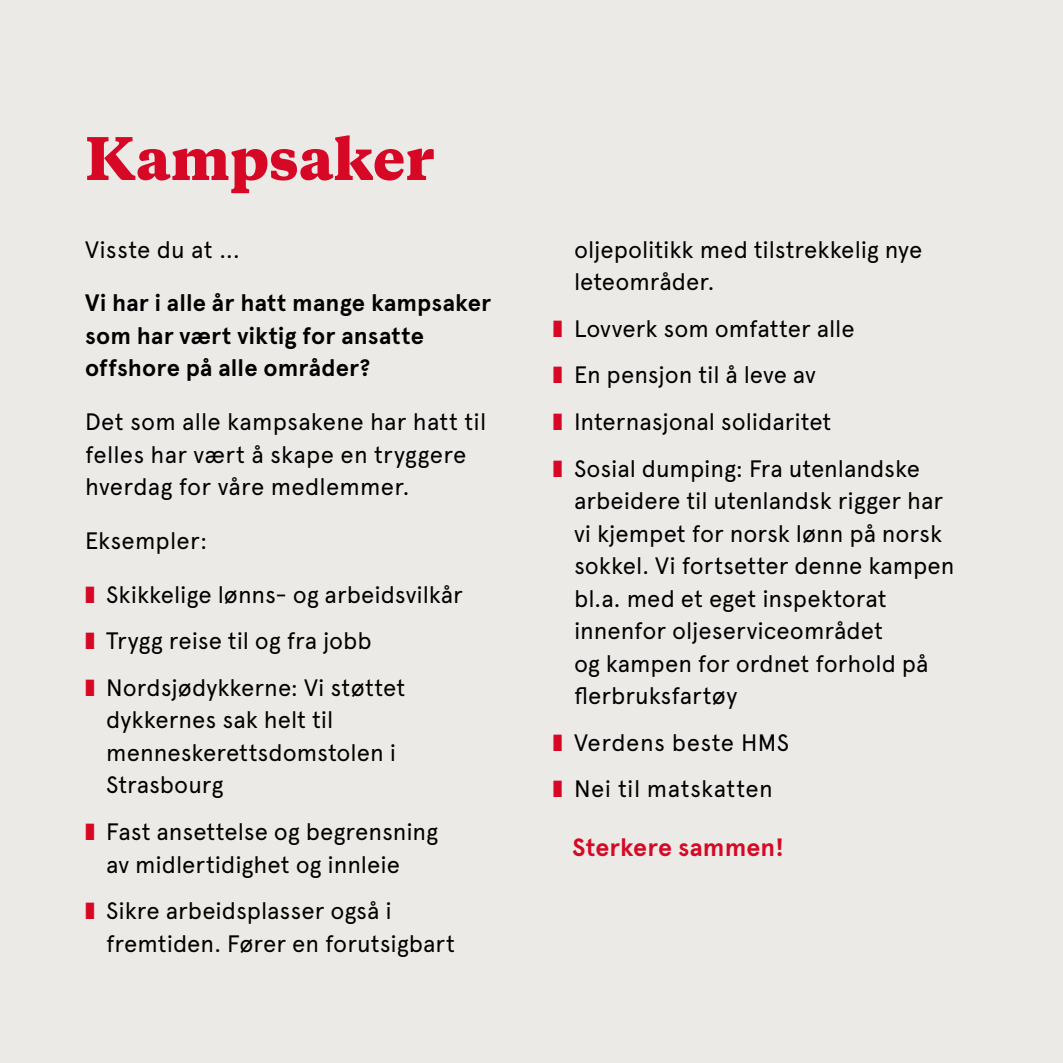
<style>
.page{position:relative;width:1063px;height:1063px;background:#eceae6}
.page>*{position:absolute;margin:0;border:0;box-sizing:border-box;transform-origin:0 0}
.t1{font:800 55px "Copernicus";color:#d60825}
.t2{font:700 25px "Apercu";letter-spacing:.005em;color:#d60825}
.t3{font:23.75px/32.5px "Apercu";color:#000}
.t4{font:700 23.75px/32.5px "Apercu";letter-spacing:.01em;color:#000}
.s1{color:#d60825}
</style>
<div class="page">
<h1 class="t1" style="left:85px;top:122px;width:350px">Kampsaker</h1>
<p class="t3" style="left:85px;top:233px;width:156px">Visste du at ...</p>
<p class="t4" style="left:85px;top:287px;width:408px">Vi har i alle år hatt mange kampsaker som har vært viktig for ansatte offshore på alle områder?</p>
<p class="t3" style="left:85px;top:405px;width:403px">Det som alle kampsakene har hatt til felles har vært å skape en tryggere hverdag for våre medlemmer.</p>
<p class="t3" style="left:85px;top:524px;width:124px">Eksempler:</p>
<p class="t3" style="left:85px;top:571px;width:380px;line-height:46.8px"><span class="s1">❚</span> Skikkelige lønns- og arbeidsvilkår <span class="s1">❚</span> Trygg reise til og fra jobb<br><span class="s1">❚</span> Nordsjødykkerne: Vi støttet</p>
<p class="t3" style="left:106px;top:704px;width:291px">dykkernes sak helt til menneskerettsdomstolen i<br>Strasbourg</p>
<p class="t3" style="left:106px;top:815px;width:333px;text-indent:-21px"><span class="s1">❚</span> Fast ansettelse og begrensning av midlertidighet og innleie</p>
<p class="t3" style="left:106px;top:895px;width:350px;text-indent:-21px"><span class="s1">❚</span> Sikre arbeidsplasser også i fremtiden. Fører en forutsigbart</p>
<p class="t3" style="left:574px;top:233px;width:350px">oljepolitikk med tilstrekkelig nye leteområder.</p>
<p class="t3" style="left:553px;top:305px;width:369px;line-height:46.8px"><span class="s1">❚</span> Lovverk som omfatter alle<br><span class="s1">❚</span> En pensjon til å leve av<br><span class="s1">❚</span> Internasjonal solidaritet<br><span class="s1">❚</span> Sosial dumping: Fra utenlandske</p>
<p class="t3" style="left:574px;top:484px;width:382px">arbeidere til utenlandsk rigger har vi kjempet for norsk lønn på norsk sokkel. Vi fortsetter denne kampen bl.a. med et eget inspektorat innenfor oljeserviceområdet<br>og kampen for ordnet forhold på flerbruksfartøy</p>
<p class="t3" style="left:553px;top:719px;width:238px;line-height:46.8px"><span class="s1">❚</span> Verdens beste HMS <span class="s1">❚</span> Nei til matskatten</p>
<p class="t2" style="left:572px;top:832px;width:213px">Sterkere sammen!</p>
</div>
